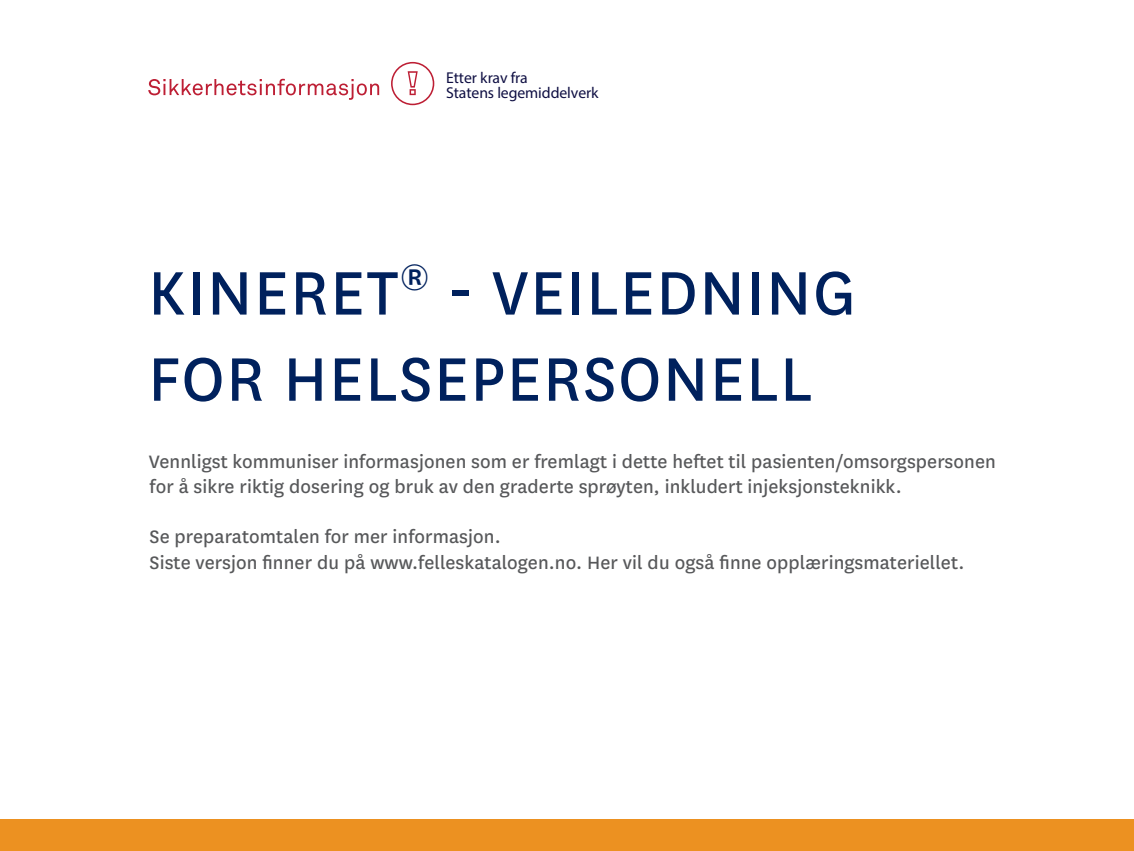
<style>
.page{position:relative;width:1134px;height:851px;background:#fff}
.page>*{position:absolute;margin:0;border:0;box-sizing:border-box;transform-origin:0 0}
.t1{font:71.75px/86.1px "National";letter-spacing:.025em;color:#00215d}
.t2{font:21px/25.2px "National";letter-spacing:.005em;color:#57585a}
.t3{font:15.75px/15.8px "Akkurat Pro";letter-spacing:-.005em;color:#0f0f43}
</style>
<div class="page">
<div style="left:0;top:819px;width:1134px;height:31px;background:#ec9121"></div>
<svg style="left:148px;top:79px;width:231px;height:21px"></svg>
<svg style="left:391px;top:62px;width:43px;height:43px"></svg>
<p class="t3" style="left:446px;top:69px;width:154px">Etter krav fra<br>Statens legemiddelverk</p>
<p class="t1" style="left:148px;top:246px;width:709px">KINERET<sup>®</sup> - VEILEDNING<br>FOR HELSEPERSONELL</p>
<p class="t2" style="left:149px;top:447px;width:849px">Vennligst kommuniser informasjonen som er fremlagt i dette heftet til pasienten/omsorgspersonen for å sikre riktig dosering og bruk av den graderte sprøyten, inkludert injeksjonsteknikk.</p>
<p class="t2" style="left:150px;top:523px;width:817px">Se preparatomtalen for mer informasjon.<br>Siste versjon finner du på www.felleskatalogen.no. Her vil du også finne opplæringsmateriellet.</p>
</div>
